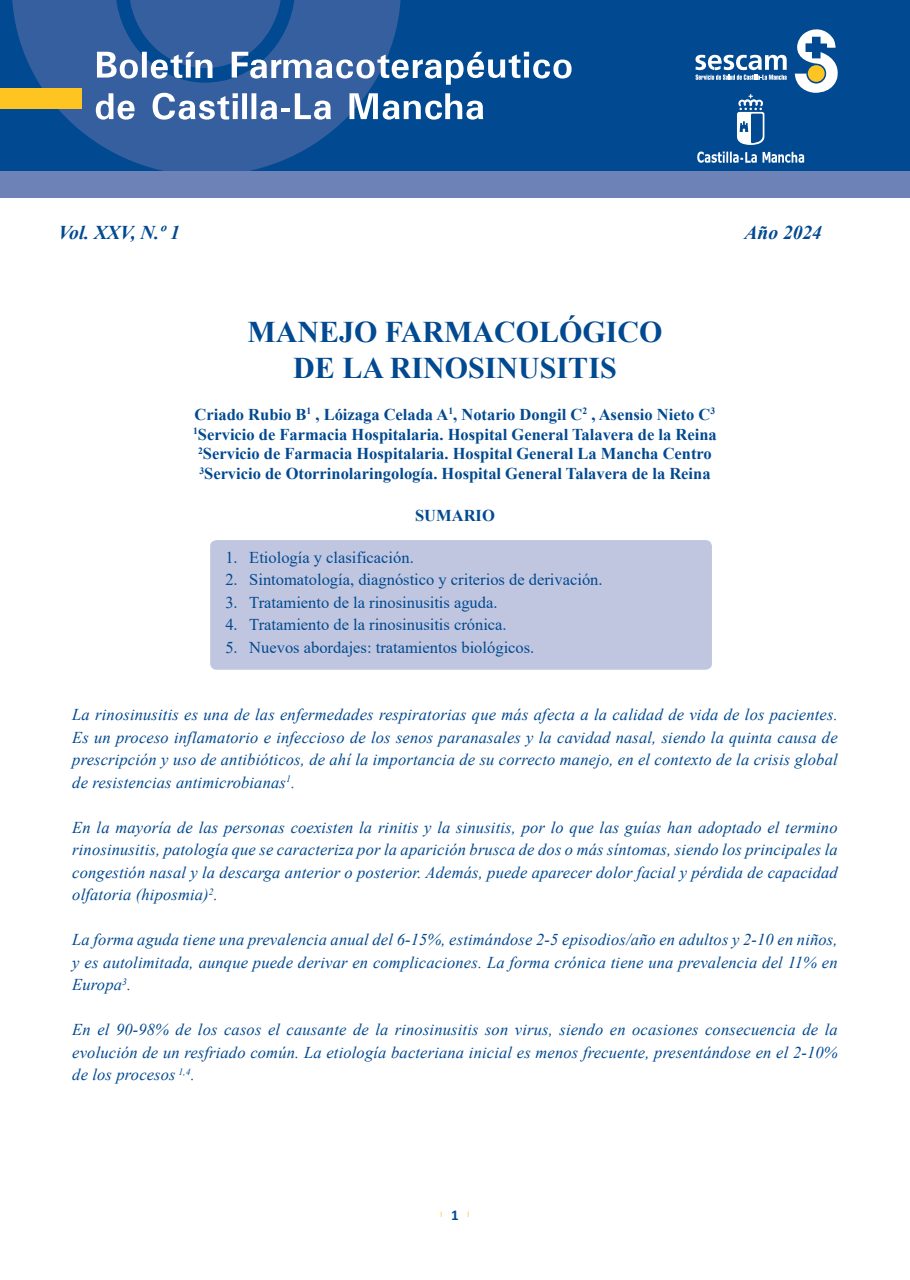
<style>
.page{position:relative;width:910px;height:1280px;background:#fff}
.page>*{position:absolute;margin:0;border:0;box-sizing:border-box;transform-origin:0 0}
.t1{font:700 30px/36px "Times New Roman";color:#014990;text-align:center}
.t2{font:italic 700 19.5px "Times New Roman";color:#014990}
.t3{font:italic 16.5px/22.5px "Times New Roman";letter-spacing:.01em;color:#014990;text-align:justify}
.t4{font:700 16.5px/19.8px "Times New Roman";color:#014990;text-align:center}
.t5{font:16.5px "Times New Roman";color:#014990}
.t6{font:7.5px "Myriad Pro";color:#fec422}
.s1{font-family:"Calibri";font-weight:700;font-size:15px;color:#014990}
</style>
<div class="page">
<div style="left:210px;top:540px;width:502px;height:130px;background:#c0c6df;border-radius:6px"></div>
<div style="left:0;top:0;width:910px;height:197px;background:#014990"></div>
<svg style="left:12px;top:0;width:361px;height:171px;fill:#365f9f"></svg>
<div style="left:0;top:88px;width:82px;height:20px;background:#fec422"></div>
<svg style="left:97px;top:0;width:475px;height:85px"></svg>
<svg style="left:96px;top:93px;width:39px;height:27px"></svg>
<svg style="left:153px;top:93px;width:178px;height:27px;background:#809ac2"></svg>
<svg style="left:349px;top:93px;width:134px;height:27px"></svg>
<div style="left:0;top:171px;width:910px;height:27px;background:#6d82b6"></div>
<svg style="left:795px;top:29px;width:43px;height:64px"></svg>
<div style="left:808px;top:65px;width:17px;height:17px;background:#fec422;border-radius:50%"></div>
<svg style="left:695px;top:55px;width:92px;height:25px"></svg>
<svg style="left:697px;top:152px;width:107px;height:11px"></svg>
<svg style="left:737px;top:94px;width:27px;height:51px"></svg>
<p class="t2" style="left:58px;top:218px;width:123px">Vol. XXV, N.º 1</p>
<p class="t2" style="left:744px;top:218px;width:79px">Año 2024</p>
<h1 class="t1" style="left:247px;top:313px;width:417px">MANEJO FARMACOLÓGICO<br>DE LA RINOSINUSITIS</h1>
<p class="t4" style="left:193px;top:404px;width:525px">Criado Rubio B<sup>1</sup> , Lóizaga Celada A<sup>1</sup>, Notario Dongil C<sup>2</sup> , Asensio Nieto C<sup>3<br>1</sup>Servicio de Farmacia Hospitalaria. Hospital General Talavera de la Reina <sup>2</sup>Servicio de Farmacia Hospitalaria. Hospital General La Mancha Centro <sup>3</sup>Servicio de Otorrinolaringología. Hospital General Talavera de la Reina</p>
<p class="t4" style="left:415px;top:505px;width:81px">SUMARIO</p>
<p class="t5" style="left:225px;top:546px;width:190px">1. Etiología y clasificación.</p>
<p class="t5" style="left:225px;top:568px;width:379px">2. Sintomatología, diagnóstico y criterios de derivación.</p>
<p class="t5" style="left:225px;top:591px;width:274px">3. Tratamiento de la rinosinusitis aguda.</p>
<p class="t5" style="left:225px;top:613px;width:283px">4. Tratamiento de la rinosinusitis crónica.</p>
<p class="t5" style="left:225px;top:636px;width:310px">5. Nuevos abordajes: tratamientos biológicos.</p>
<p class="t3" style="left:72px;top:703px;width:767px">La rinosinusitis es una de las enfermedades respiratorias que más afecta a la calidad de vida de los pacientes.<br>Es un proceso inflamatorio e infeccioso de los senos paranasales y la cavidad nasal, siendo la quinta causa de prescripción y uso de antibióticos, de ahí la importancia de su correcto manejo, en el contexto de la crisis global de resistencias antimicrobianas<sup>1</sup>.</p>
<p class="t3" style="left:72px;top:816px;width:767px">En la mayoría de las personas coexisten la rinitis y la sinusitis, por lo que las guías han adoptado el termino rinosinusitis, patología que se caracteriza por la aparición brusca de dos o más síntomas, siendo los principales la congestión nasal y la descarga anterior o posterior. Además, puede aparecer dolor facial y pérdida de capacidad olfatoria (hiposmia)<sup>2</sup>.</p>
<p class="t3" style="left:72px;top:928px;width:767px">La forma aguda tiene una prevalencia anual del 6-15%, estimándose 2-5 episodios/año en adultos y 2-10 en niños, y es autolimitada, aunque puede derivar en complicaciones. La forma crónica tiene una prevalencia del 11% en Europa<sup>3</sup>.</p>
<p class="t3" style="left:72px;top:1018px;width:767px">En el 90-98% de los casos el causante de la rinosinusitis son virus, siendo en ocasiones consecuencia de la evolución de un resfriado común. La etiología bacteriana inicial es menos frecuente, presentándose en el 2-10% de los procesos <sup>1,4</sup>.</p>
<p class="t6" style="left:441px;top:1210px;width:30px">l<span class="s1">1</span>l</p>
</div>
